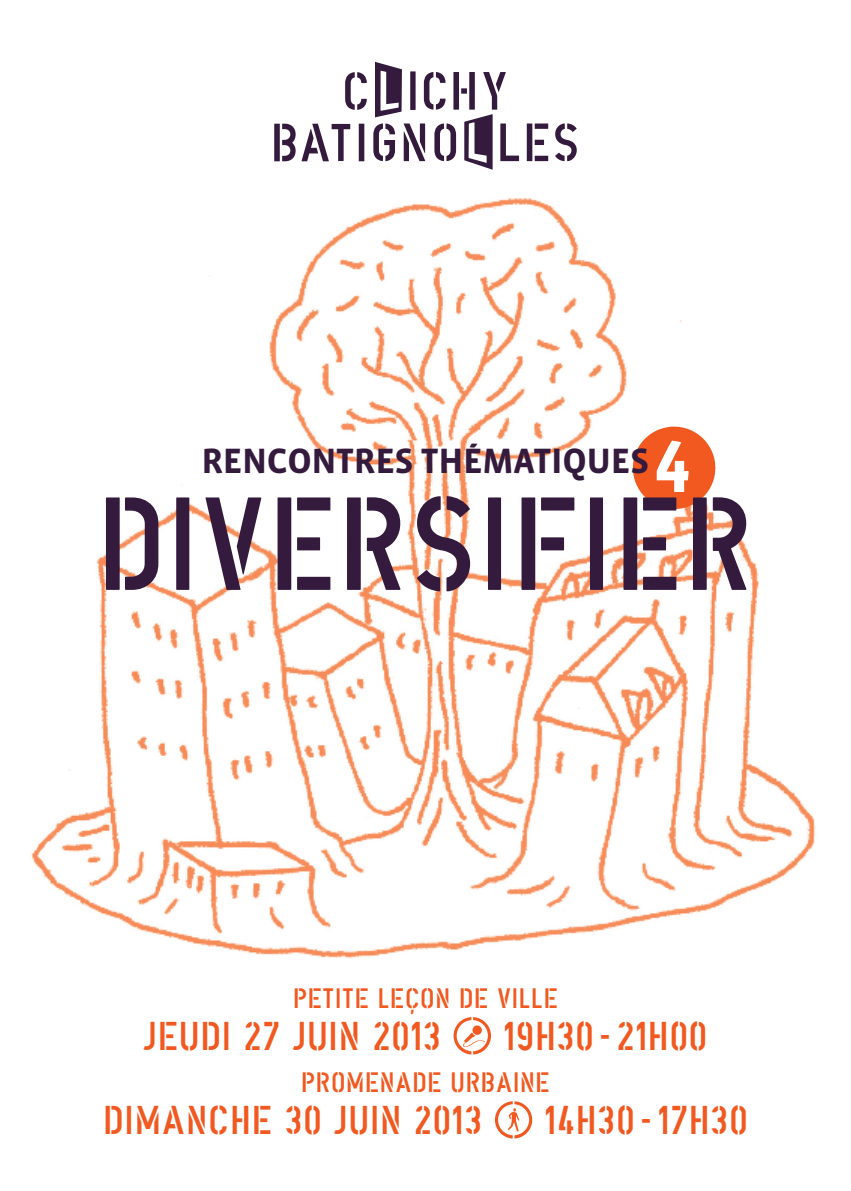
<style>
.page{position:relative;width:851px;height:1191px;background:#fff}
.page>*{position:absolute;margin:0;border:0;box-sizing:border-box;transform-origin:0 0}
.t1{font:132px "Din Semavip";color:#341b3d}
.t2{font:40px "Din Semavip";color:#f15921}
.t3{font:700 36px "Vista Sans";letter-spacing:-.01em;color:#341b3d}
.t4{font:28px "Din Semavip";color:#f15921}
.s1{font-family:"Vista Sans Alt";font-size:75px;color:#fff}
</style>
<div class="page">
<img style="left:31px;top:198px;width:785px;height:761px">
<svg style="left:345px;top:72px;width:22px;height:38px"></svg>
<svg style="left:274px;top:124px;width:21px;height:37px"></svg>
<div style="left:359px;top:124px;width:5px;height:37px;background:#341b3d"></div>
<div style="left:526px;top:123px;width:6px;height:38px;background:#341b3d"></div>
<div style="left:534px;top:123px;width:14px;height:6px;background:#341b3d"></div>
<div style="left:534px;top:140px;width:10px;height:5px;background:#341b3d"></div>
<div style="left:534px;top:156px;width:14px;height:5px;background:#341b3d"></div>
<svg style="left:555px;top:123px;width:21px;height:38px"></svg>
<svg style="left:301px;top:124px;width:49px;height:37px"></svg>
<svg style="left:373px;top:62px;width:146px;height:108px"></svg>
<svg style="left:453px;top:1017px;width:38px;height:37px"></svg>
<svg style="left:495px;top:1101px;width:37px;height:37px"></svg>
<div style="left:632px;top:426px;width:83px;height:83px;background:#f15921;border-radius:50%"></div>
<p class="t3" style="left:201px;top:443px;width:491px">RENCONTRES THÉMATIQUES<span class="s1">4</span></p>
<h1 class="t1" style="left:96px;top:469px;width:60px">DIVER</h1>
<h1 class="t1" style="left:409px;top:469px;width:225px">SIFIER</h1>
<p class="t4" style="left:293px;top:982px;width:267px">PETITE LEÇON DE VILLE</p>
<p class="t2" style="left:144px;top:1013px;width:299px">JEUDI 27 JUIN 2013</p>
<p class="t2" style="left:503px;top:1013px;width:206px">19H30 - 21H00</p>
<p class="t4" style="left:301px;top:1066px;width:250px">PROMENADE URBAINE</p>
<p class="t2" style="left:103px;top:1097px;width:21px">DIMAN</p>
<p class="t2" style="left:208px;top:1097px;width:276px">CHE 30 JUIN 2013</p>
<p class="t2" style="left:544px;top:1097px;width:205px">14H30 -17H30</p>
</div>
